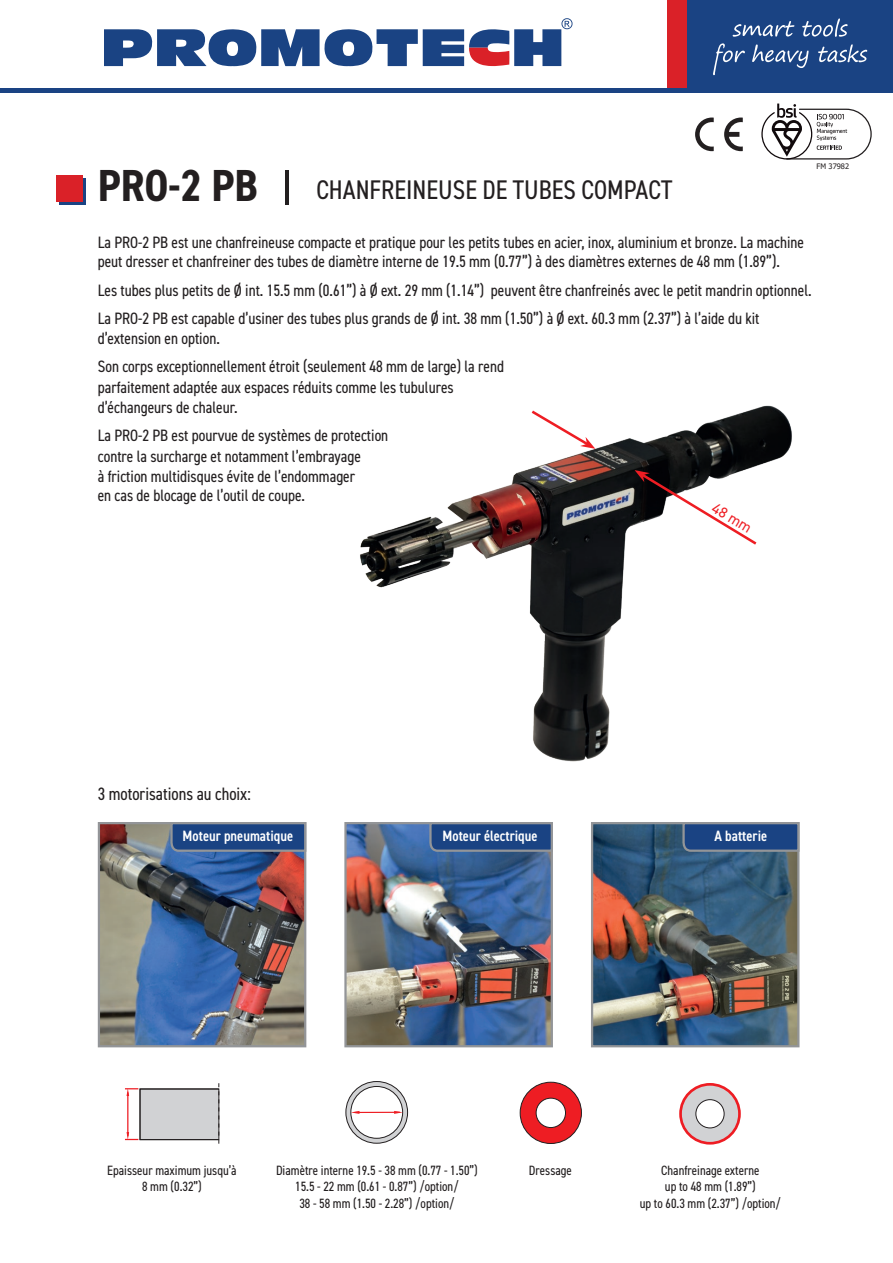
<style>
.page{position:relative;width:893px;height:1263px;background:#fff}
.page>*{position:absolute;margin:0;border:0;box-sizing:border-box;transform-origin:0 0}
.Tytul{font:700 condensed 45px "DIN2014";color:#231f20}
.NazwaMaszyny{font:condensed 27px "DIN2014";color:#231f20}
.TekstFR{font:condensed 18px "DIN2014";color:#231f20}
.TekstFR-2{font:condensed 16.5px/19.8px "DIN2014";color:#231f20}
.opis_zdjec{font:600 condensed 15px "DIN2014";color:#fff}
.opis_zdjec-2{font:15px "DIN2014";color:#ee1d23}
.OpisIkonek{font:condensed 13.5px/16.2px "DIN2014";color:#231f20;text-align:center}
.t1{font:7.5px "Tahoma";color:#231f20}
</style>
<div class="page">
<div style="left:687px;top:0;width:206px;height:89px;background:#1a4383"></div>
<div style="left:667px;top:0;width:20px;height:89px;background:#da2128"></div>
<hr style="left:0;top:89px;width:893px;height:4px;background:#1a4383">
<svg style="left:713px;top:43px;width:154px;height:32px"></svg>
<svg style="left:733px;top:18px;width:115px;height:19px"></svg>
<svg style="left:59px;top:178px;width:27px;height:27px"></svg>
<div style="left:56px;top:175px;width:26px;height:26px;background:#da2128"></div>
<hr style="left:286px;top:171px;width:3px;height:34px;background:#231f20">
<svg style="left:104px;top:18px;width:468px;height:48px"></svg>
<svg style="left:761px;top:104px;width:111px;height:56px"></svg>
<svg style="left:695px;top:118px;width:48px;height:33px"></svg>
<svg style="left:680px;top:1084px;width:60px;height:60px"></svg>
<div style="left:679px;top:1083px;width:62px;height:61px;border:3px solid #ee1d23;border-radius:50%"></div>
<div style="left:140px;top:1089px;width:79px;height:51px;background:#d1d2d4"></div>
<div style="left:140px;top:1088px;width:79px;height:52px;border:1px solid #231f20"></div>
<svg style="left:218px;top:1083px;width:1px;height:61px"></svg>
<hr style="left:127px;top:1092px;width:1px;height:44px;background:#ee1d23">
<svg style="left:125px;top:1088px;width:13px;height:8px"></svg>
<svg style="left:125px;top:1132px;width:13px;height:8px"></svg>
<svg style="left:519px;top:1082px;width:63px;height:62px"></svg>
<svg style="left:345px;top:1081px;width:63px;height:63px"></svg>
<img style="left:360px;top:405px;width:432px;height:357px">
<svg style="left:635px;top:470px;width:124px;height:77px"></svg>
<svg style="left:529px;top:408px;width:66px;height:41px"></svg>
<img style="left:97px;top:822px;width:210px;height:226px">
<img style="left:591px;top:822px;width:209px;height:226px">
<img style="left:344px;top:822px;width:209px;height:226px">
<svg style="left:169px;top:822px;width:138px;height:31px;background:#315387"></svg>
<svg style="left:428px;top:822px;width:125px;height:31px;background:#305287"></svg>
<svg style="left:681px;top:822px;width:119px;height:31px;background:#315386"></svg>
<p class="Tytul" style="left:98px;top:156px;width:162px">PRO-2 PB</p>
<p class="NazwaMaszyny" style="left:316px;top:172px;width:357px">CHANFREINEUSE DE TUBES COMPACT</p>
<p class="t1" style="left:817px;top:161px;width:34px">FM 37982</p>
<p class="TekstFR-2" style="left:98px;top:231px;width:708px">La PRO-2 PB est une chanfreineuse compacte et pratique pour les petits tubes en acier, inox, aluminium et bronze. La machine peut dresser et chanfreiner des tubes de diamètre interne de 19.5 mm (0.77”) à des diamètres externes de 48 mm (1.89”).</p>
<p class="TekstFR-2" style="left:98px;top:279px;width:715px">Les tubes plus petits de Ø int. 15.5 mm (0.61”) à Ø ext. 29 mm (1.14”) peuvent être chanfreinés avec le petit mandrin optionnel.</p>
<p class="TekstFR-2" style="left:98px;top:308px;width:663px">La PRO-2 PB est capable d’usiner des tubes plus grands de Ø int. 38 mm (1.50”) à Ø ext. 60.3 mm (2.37”) à l’aide du kit d’extension en option.</p>
<p class="TekstFR-2" style="left:98px;top:356px;width:408px">Son corps exceptionnellement étroit (seulement 48 mm de large) la rend</p>
<p class="TekstFR-2" style="left:98px;top:376px;width:357px">parfaitement adaptée aux espaces réduits comme les tubulures</p>
<p class="TekstFR-2" style="left:98px;top:397px;width:141px">d’échangeurs de chaleur.</p>
<p class="TekstFR-2" style="left:98px;top:425px;width:292px">La PRO-2 PB est pourvue de systèmes de protection</p>
<p class="TekstFR-2" style="left:98px;top:446px;width:265px">contre la surcharge et notamment l’embrayage</p>
<p class="TekstFR-2" style="left:98px;top:466px;width:259px">à friction multidisques évite de l’endommager</p>
<p class="TekstFR-2" style="left:98px;top:485px;width:209px">en cas de blocage de l’outil de coupe.</p>
<p class="opis_zdjec-2" style="left:718px;top:499px;width:44px;rotate:31deg">48 mm</p>
<p class="TekstFR" style="left:98px;top:781px;width:155px">3 motorisations au choix:</p>
<p class="opis_zdjec" style="left:183px;top:826px;width:112px">Moteur pneumatique</p>
<p class="opis_zdjec" style="left:442px;top:826px;width:97px">Moteur électrique</p>
<p class="opis_zdjec" style="left:715px;top:826px;width:54px">A batterie</p>
<p class="OpisIkonek" style="left:107px;top:1162px;width:131px">Epaisseur maximum jusqu’à<br>8 mm (0.32”)</p>
<p class="OpisIkonek" style="left:276px;top:1162px;width:203px">Diamètre interne 19.5 - 38 mm (0.77 - 1.50”)</p>
<p class="OpisIkonek" style="left:295px;top:1178px;width:165px">15.5 - 22 mm (0.61 - 0.87”) /option/</p>
<p class="OpisIkonek" style="left:299px;top:1194px;width:157px">38 - 58 mm (1.50 - 2.28”) /option/</p>
<p class="OpisIkonek" style="left:529px;top:1162px;width:44px">Dressage</p>
<p class="OpisIkonek" style="left:661px;top:1162px;width:100px">Chanfreinage externe</p>
<p class="OpisIkonek" style="left:640px;top:1178px;width:143px">up to 48 mm (1.89”)<br>up to 60.3 mm (2.37”) /option/</p>
</div>
